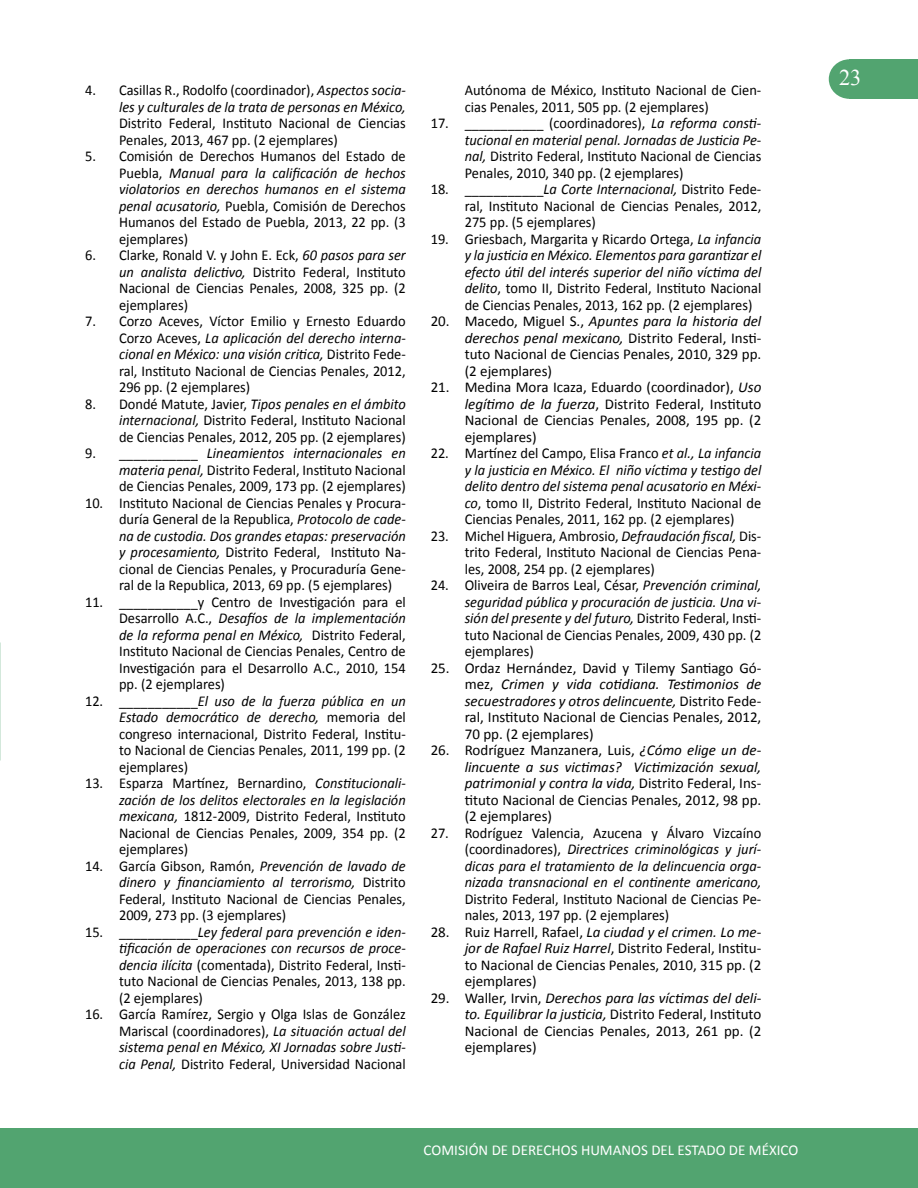
<style>
.page{position:relative;width:918px;height:1188px;background:#fff}
.page>*{position:absolute;margin:0;border:0;box-sizing:border-box;transform-origin:0 0}
.t1{font:22.5px "Times New Roman";color:#fff}
.t2{font:15px/16.5px "Calibri";color:#000;text-align:justify;scale:.96 1}
.t3{font:15px/16.5px "Calibri";color:#000;text-align:justify}
.t4{font:italic 15px/16.5px "Calibri";color:#000;text-align:right;scale:.96 1}
.t5{font:15px "Calibri";color:#fff}
.s1{font-style:normal}
.s2{font-style:italic}
</style>
<div class="page">
<div style="left:849px;top:59px;width:69px;height:40px;background:#52a470"></div>
<div style="left:829px;top:59px;width:41px;height:40px;background:#52a470;border-radius:50%"></div>
<div style="left:0;top:1128px;width:918px;height:60px;background:#52a470"></div>
<p class="t4" style="left:85px;top:82px;width:336px"><span class="s1">4. Casillas R., Rodolfo (coordinador),</span> Aspectos socia&shy;les y culturales de la trata de personas en México,</p>
<p class="t2" style="left:119px;top:115px;width:300px">Distrito Federal, Instituto Nacional de Ciencias<br>Penales, 2013, 467 pp. (2 ejemplares)</p>
<p class="t2" style="left:119px;top:148px;width:300px;text-indent:-34px">5. Comisión de Derechos Humanos del Estado de Puebla, <span class="s2">Manual para la calificación de hechos violatorios en derechos humanos en el sistema penal acusatorio,</span> Puebla, Comisión de Derechos Humanos del Estado de Puebla, 2013, 22 pp. (3 ejemplares)</p>
<p class="t2" style="left:119px;top:247px;width:300px;text-indent:-34px">6. Clarke, Ronald V. y John E. Eck, <span class="s2">60 pasos para ser un analista delictivo,</span> Distrito Federal, Instituto Nacional de Ciencias Penales, 2008, 325 pp. (2 ejemplares)</p>
<p class="t2" style="left:119px;top:313px;width:300px;text-indent:-34px">7. Corzo Aceves, Víctor Emilio y Ernesto Eduardo Corzo Aceves, <span class="s2">La aplicación del derecho interna&shy;cional en México: una visión critica,</span> Distrito Fede&shy;ral, Instituto Nacional de Ciencias Penales, 2012, 296 pp. (2 ejemplares)</p>
<p class="t2" style="left:119px;top:396px;width:300px;text-indent:-34px">8. Dondé Matute, Javier, <span class="s2">Tipos penales en el ámbito internacional,</span> Distrito Federal, Instituto Nacional de Ciencias Penales, 2012, 205 pp. (2 ejemplares)</p>
<p class="t2" style="left:119px;top:445px;width:300px;text-indent:-34px">9. ___________ <span class="s2">Lineamientos internacionales en materia penal,</span> Distrito Federal, Instituto Nacional de Ciencias Penales, 2009, 173 pp. (2 ejemplares)</p>
<p class="t2" style="left:119px;top:495px;width:300px;text-indent:-34px">10. Instituto Nacional de Ciencias Penales y Procura&shy;duría General de la Republica, <span class="s2">Protocolo de cade&shy;na de custodia. Dos grandes etapas: preservación y procesamiento,</span> Distrito Federal, Instituto Na&shy;cional de Ciencias Penales, y Procuraduría Gene&shy;ral de la Republica, 2013, 69 pp. (5 ejemplares)</p>
<p class="t2" style="left:119px;top:594px;width:300px;text-indent:-34px">11. ___________y Centro de Investigación para el Desarrollo A.C., <span class="s2">Desafíos de la implementación de la reforma penal en México,</span> Distrito Federal, Instituto Nacional de Ciencias Penales, Centro de Investigación para el Desarrollo A.C., 2010, 154 pp. (2 ejemplares)</p>
<p class="t2" style="left:119px;top:693px;width:300px;text-indent:-34px">12. ___________<span class="s2">El uso de la fuerza pública en un Estado democrático de derecho,</span> memoria del congreso internacional, Distrito Federal, Institu&shy;to Nacional de Ciencias Penales, 2011, 199 pp. (2 ejemplares)</p>
<p class="t2" style="left:119px;top:775px;width:300px;text-indent:-34px">13. Esparza Martínez, Bernardino, <span class="s2">Constitucionali&shy;zación de los delitos electorales en la legislación mexicana,</span> 1812-2009, Distrito Federal, Instituto Nacional de Ciencias Penales, 2009, 354 pp. (2 ejemplares)</p>
<p class="t2" style="left:119px;top:858px;width:300px;text-indent:-34px">14. García Gibson, Ramón, <span class="s2">Prevención de lavado de dinero y financiamiento al terrorismo,</span> Distrito Federal, Instituto Nacional de Ciencias Penales, 2009, 273 pp. (3 ejemplares)</p>
<p class="t2" style="left:119px;top:924px;width:300px;text-indent:-34px">15. ___________<span class="s2">Ley federal para prevención e iden&shy;tificación de operaciones con recursos de proce&shy;dencia ilícita</span> (comentada), Distrito Federal, Insti&shy;tuto Nacional de Ciencias Penales, 2013, 138 pp. (2 ejemplares)</p>
<p class="t2" style="left:119px;top:1006px;width:300px;text-indent:-34px">16. García Ramírez, Sergio y Olga Islas de González Mariscal (coordinadores), <span class="s2">La situación actual del sistema penal en México, XI Jornadas sobre Justi&shy;cia Penal,</span> Distrito Federal, Universidad Nacional</p>
<p class="t2" style="left:465px;top:82px;width:311px">Autónoma de México, Instituto Nacional de Cien&shy;cias Penales, 2011, 505 pp. (2 ejemplares)</p>
<p class="t2" style="left:465px;top:115px;width:311px;text-indent:-34px">17. ___________ (coordinadores), <span class="s2">La reforma consti&shy;tucional en material penal. Jornadas de Justicia Pe&shy;nal,</span> Distrito Federal, Instituto Nacional de Ciencias Penales, 2010, 340 pp. (2 ejemplares)</p>
<p class="t2" style="left:465px;top:181px;width:311px;text-indent:-34px">18. ___________<span class="s2">La Corte Internacional,</span> Distrito Fede&shy;ral, Instituto Nacional de Ciencias Penales, 2012, 275 pp. (5 ejemplares)</p>
<p class="t2" style="left:465px;top:231px;width:310px;text-indent:-34px">19. Griesbach, Margarita y Ricardo Ortega, <span class="s2">La infancia y la justicia en México. Elementos para garantizar el efecto útil del interés superior del niño víctima del delito</span>, tomo II, Distrito Federal, Instituto Nacional de Ciencias Penales, 2013, 162 pp. (2 ejemplares)</p>
<p class="t3" style="left:465px;top:313px;width:298px;text-indent:-34px">20. Macedo, Miguel S., <span class="s2">Apuntes para la historia del derechos penal mexicano,</span> Distrito Federal, Insti&shy;tuto Nacional de Ciencias Penales, 2010, 329 pp. (2 ejemplares)</p>
<p class="t3" style="left:465px;top:379px;width:298px;text-indent:-34px">21. Medina Mora Icaza, Eduardo (coordinador), <span class="s2">Uso legítimo de la fuerza</span>, Distrito Federal, Instituto Nacional de Ciencias Penales, 2008, 195 pp. (2 ejemplares)</p>
<p class="t2" style="left:465px;top:445px;width:311px;text-indent:-34px">22. Martínez del Campo, Elisa Franco <span class="s2">et al., La infancia y la justicia en México. El niño víctima y testigo del delito dentro del sistema penal acusatorio en Méxi&shy;co</span>, tomo II, Distrito Federal, Instituto Nacional de Ciencias Penales, 2011, 162 pp. (2 ejemplares)</p>
<p class="t2" style="left:465px;top:528px;width:311px;text-indent:-34px">23. Michel Higuera, Ambrosio, <span class="s2">Defraudación fiscal,</span> Dis&shy;trito Federal, Instituto Nacional de Ciencias Pena&shy;les, 2008, 254 pp. (2 ejemplares)</p>
<p class="t2" style="left:465px;top:577px;width:311px;text-indent:-34px">24. Oliveira de Barros Leal, César, <span class="s2">Prevención criminal, seguridad pública y procuración de justicia. Una vi&shy;sión del presente y del futuro,</span> Distrito Federal, Insti&shy;tuto Nacional de Ciencias Penales, 2009, 430 pp. (2 ejemplares)</p>
<p class="t3" style="left:465px;top:660px;width:298px;text-indent:-34px">25. Ordaz Hernández, David y Tilemy Santiago Gó&shy;mez, <span class="s2">Crimen y vida cotidiana. Testimonios de secuestradores y otros delincuente,</span> Distrito Fede&shy;ral, Instituto Nacional de Ciencias Penales, 2012, 70 pp. (2 ejemplares)</p>
<p class="t3" style="left:465px;top:742px;width:298px;text-indent:-34px">26. Rodríguez Manzanera, Luis, <span class="s2">¿Cómo elige un de&shy;lincuente a sus victimas? Victimización sexual, patrimonial y contra la vida,</span> Distrito Federal, I ns&shy;tituto Nacional de Ciencias Penales, 2012, 98 pp. (2 ejemplares)</p>
<p class="t4" style="left:465px;top:824px;width:311px;text-align:justify;text-indent:-34px"><span class="s1">27. Rodríguez Valencia, Azucena y Álvaro Vizcaíno (coordinadores),</span> Directrices criminológicas y jurí&shy;dicas para el tratamiento de la delincuencia orga&shy;nizada transnacional en el continente americano,</p>
<p class="t2" style="left:465px;top:891px;width:311px">Distrito Federal, Instituto Nacional de Ciencias Pe&shy;nales, 2013, 197 pp. (2 ejemplares)</p>
<p class="t3" style="left:465px;top:924px;width:298px;text-indent:-34px">28. Ruiz Harrell, Rafael, <span class="s2">La ciudad y el crimen. Lo me&shy;jor de Rafael Ruiz Harrel</span>, Distrito Federal, Institu&shy;to Nacional de Ciencias Penales, 2010, 315 pp. (2 ejemplares)</p>
<p class="t3" style="left:465px;top:990px;width:298px;text-indent:-34px">29. Waller, Irvin, <span class="s2">Derechos para las víctimas del deli&shy;to. Equilibrar la justicia,</span> Distrito Federal, Instituto Nacional de Ciencias Penales, 2013, 261 pp. (2 ejemplares)</p>
<p class="t5" style="left:424px;top:1140px;width:376px">COMISIÓN DE DERECHOS HUMANOS DEL ESTADO DE MÉXICO</p>
<h1 class="t1" style="left:839px;top:63px;width:24px">23</h1>
</div>
